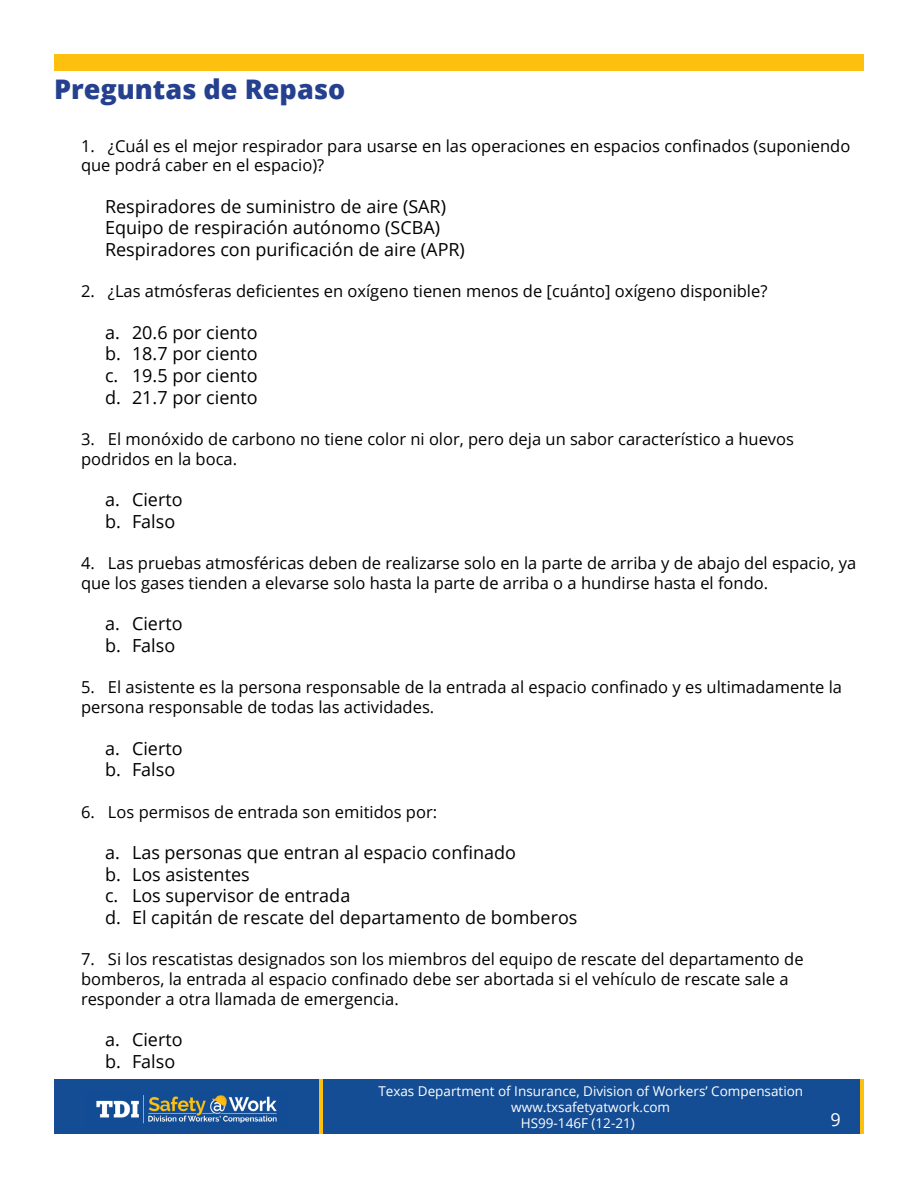
<style>
.page{position:relative;width:918px;height:1188px;background:#fff}
.page>*{position:absolute;margin:0;border:0;box-sizing:border-box;transform-origin:0 0}
.t1{font:800 27px "Open Sans";color:#25408f}
.t2{font:18px/21.6px "Open Sans";color:#000}
.t3{font:18px "Open Sans";color:#fff}
.t4{font:16.5px/19.8px "Open Sans";color:#000}
.t5{font:13.5px "Open Sans";color:#fff}
</style>
<div class="page">
<div style="left:54px;top:1080px;width:810px;height:54px;background:#154d94"></div>
<img style="left:96px;top:1095px;width:181px;height:29px">
<hr style="left:860px;top:1080px;width:4px;height:54px;background:#fec00f">
<hr style="left:319px;top:1080px;width:4px;height:54px;background:#fec00f">
<div style="left:54px;top:54px;width:810px;height:17px;background:#fec00f"></div>
<h1 class="t1" style="left:54px;top:69px;width:293px">Preguntas de Repaso</h1>
<p class="t4" style="left:81px;top:135px;width:771px">1. ¿Cuál es el mejor respirador para usarse en las operaciones en espacios confinados (suponiendo que podrá caber en el espacio)?</p>
<p class="t2" style="left:105px;top:195px;width:361px">Respiradores de suministro de aire (SAR)<br>Equipo de respiración autónomo (SCBA)<br>Respiradores con purificación de aire (APR)</p>
<p class="t4" style="left:81px;top:281px;width:688px">2. ¿Las atmósferas deficientes en oxígeno tienen menos de [cuánto] oxígeno disponible?</p>
<p class="t2" style="left:105px;top:321px;width:154px;text-align:justify">a. 20.6 por ciento b. 18.7 por ciento c. 19.5 por ciento d. 21.7 por ciento</p>
<p class="t4" style="left:81px;top:429px;width:715px">3. El monóxido de carbono no tiene color ni olor, pero deja un sabor característico a huevos podridos en la boca.</p>
<p class="t2" style="left:105px;top:489px;width:79px">a. Cierto b. Falso</p>
<p class="t4" style="left:81px;top:553px;width:777px">4. Las pruebas atmosféricas deben de realizarse solo en la parte de arriba y de abajo del espacio, ya que los gases tienden a elevarse solo hasta la parte de arriba o a hundirse hasta el fondo.</p>
<p class="t2" style="left:105px;top:613px;width:79px">a. Cierto b. Falso</p>
<p class="t4" style="left:81px;top:677px;width:763px">5. El asistente es la persona responsable de la entrada al espacio confinado y es ultimadamente la persona responsable de todas las actividades.</p>
<p class="t2" style="left:105px;top:737px;width:79px">a. Cierto b. Falso</p>
<p class="t4" style="left:81px;top:801px;width:358px">6. Los permisos de entrada son emitidos por:</p>
<p class="t2" style="left:105px;top:841px;width:474px">a. Las personas que entran al espacio confinado<br>b. Los asistentes<br>c. Los supervisor de entrada<br>d. El capitán de rescate del departamento de bomberos</p>
<p class="t4" style="left:81px;top:949px;width:724px">7. Si los rescatistas designados son los miembros del equipo de rescate del departamento de bomberos, la entrada al espacio confinado debe ser abortada si el vehículo de rescate sale a responder a otra llamada de emergencia.</p>
<p class="t2" style="left:105px;top:1029px;width:79px">a. Cierto b. Falso</p>
<p class="t5" style="left:378px;top:1082px;width:426px">Texas Department of Insurance, Division of Workers’ Compensation</p>
<p class="t5" style="left:511px;top:1098px;width:160px">www.txsafetyatwork.com</p>
<p class="t5" style="left:521px;top:1114px;width:116px">HS99-146F (12-21)</p>
<p class="t3" style="left:831px;top:1107px;width:12px">9</p>
</div>
